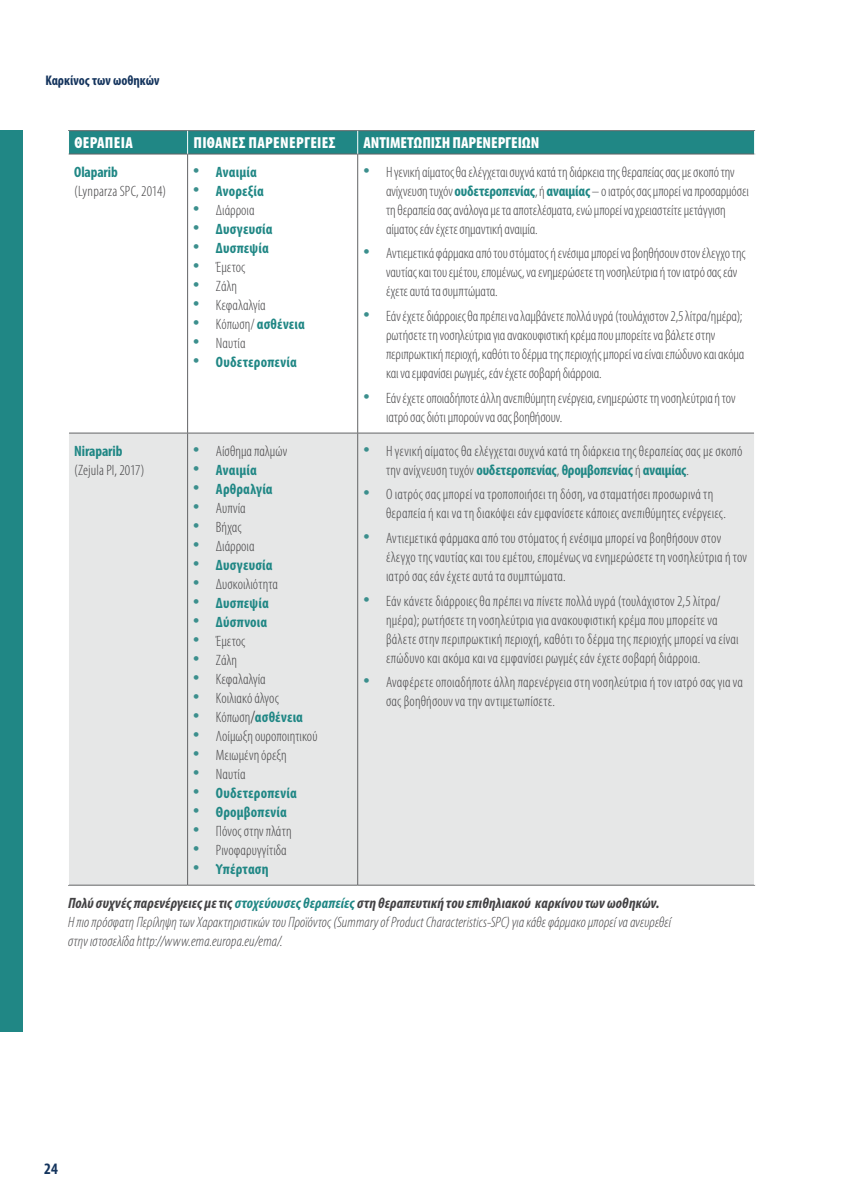
<style>
.page{position:relative;width:842px;height:1191px;background:#fff}
.page>*{position:absolute;margin:0;border:0;box-sizing:border-box;transform-origin:0 0}
.t1{font:900 condensed 16px "Myriad Pro";letter-spacing:.02em;color:#fff}
.t2{font:900 condensed 16px "Myriad Pro";color:#fff}
.t3{font:700 condensed 16px "Myriad Pro";color:#14345d}
.t4{font:300 condensed 15px/19px "Myriad Pro";letter-spacing:.005em;color:#434244}
.t5{font:italic 300 condensed 15px/19px "Myriad Pro";letter-spacing:.01em;color:#434244}
.t6{font:700 condensed 15px "Myriad Pro";letter-spacing:.01em;color:#208785}
.t7{font:700 condensed 14px "Myriad Pro";color:#14345d}
.s1{font-size:26px;color:#3b8f8d}
.s2{font-weight:700;color:#208785}
.s3{font-weight:300;font-size:26px;color:#3b8f8d}
.s4{font-weight:300;color:#434244}
.s5{font-family:"Helvetica LT Std";font-weight:300;color:#434244}
.s6{font-weight:700}
</style>
<div class="page">
<div style="left:0;top:130px;width:23px;height:902px;background:#208785"></div>
<svg style="left:69px;top:155px;width:685px;height:278px"></svg>
<div style="left:69px;top:434px;width:685px;height:451px;background:#e6e7e7"></div>
<hr style="left:187px;top:154px;width:1px;height:279px;background:#636466">
<hr style="left:357px;top:154px;width:1px;height:279px;background:#636466">
<hr style="left:68px;top:130px;width:120px;height:1px;background:#636466">
<hr style="left:188px;top:130px;width:170px;height:1px;background:#636466">
<hr style="left:358px;top:130px;width:397px;height:1px;background:#636466">
<hr style="left:68px;top:154px;width:120px;height:1px;background:#636466">
<hr style="left:188px;top:154px;width:170px;height:1px;background:#636466">
<hr style="left:358px;top:154px;width:397px;height:1px;background:#636466">
<hr style="left:69px;top:433px;width:119px;height:1px;background:#636466">
<hr style="left:188px;top:433px;width:170px;height:1px;background:#636466">
<hr style="left:187px;top:433px;width:1px;height:452px;background:#636466">
<hr style="left:358px;top:433px;width:396px;height:1px;background:#636466">
<hr style="left:357px;top:433px;width:1px;height:452px;background:#636466">
<hr style="left:68px;top:885px;width:120px;height:1px;background:#636466">
<hr style="left:188px;top:885px;width:170px;height:1px;background:#636466">
<hr style="left:358px;top:885px;width:397px;height:1px;background:#636466">
<svg style="left:68px;top:131px;width:687px;height:23px;background:#228684"></svg>
<hr style="left:68px;top:154px;width:1px;height:279px;background:#fff">
<hr style="left:754px;top:154px;width:1px;height:279px;background:#fff">
<p class="t7" style="left:45px;top:72px;width:116px">Καρκίνος των ωοθηκών</p>
<p class="t1" style="left:74px;top:133px;width:60px">ΘΕΡΑΠΕΙΑ</p>
<p class="t1" style="left:193px;top:133px;width:144px">ΠΙΘΑΝΕΣ ΠΑΡΕΝΕΡΓΕΙΕΣ</p>
<p class="t2" style="left:363px;top:133px;width:177px">ΑΝΤΙΜΕΤΩΠΙΣΗ ΠΑΡΕΝΕΡΓΕΙΩΝ</p>
<p class="t6" style="left:74px;top:162px;width:45px">Olaparib</p>
<p class="t4" style="left:74px;top:181px;width:93px">(Lynparza SPC, 2014)</p>
<p class="t4" style="left:386px;top:162px;width:364px;text-indent:-23px"><span class="s1">•</span> Η γενική αίματος θα ελέγχεται συχνά κατά τη διάρκεια της θεραπείας σας με σκοπό την ανίχνευση τυχόν <span class="s2">ουδετεροπενίας</span>, ή <span class="s2">αναιμίας</span> – ο ιατρός σας μπορεί να προσαρμόσει τη θεραπεία σας ανάλογα με τα αποτελέσματα, ενώ μπορεί να χρειαστείτε μετάγγιση αίματος εάν έχετε σημαντική αναιμία.</p>
<p class="t4" style="left:386px;top:244px;width:361px;text-indent:-23px"><span class="s1">•</span> Αντιεμετικά φάρμακα από του στόματος ή ενέσιμα μπορεί να βοηθήσουν στον έλεγχο της ναυτίας και του εμέτου, επομένως, να ενημερώσετε τη νοσηλεύτρια ή τον ιατρό σας εάν έχετε αυτά τα συμπτώματα.</p>
<p class="t4" style="left:386px;top:306px;width:360px;text-indent:-23px"><span class="s1">•</span> Εάν έχετε διάρροιες θα πρέπει να λαμβάνετε πολλά υγρά (τουλάχιστον 2,5 λίτρα/ημέρα); ρωτήσετε τη νοσηλεύτρια για ανακουφιστική κρέμα που μπορείτε να βάλετε στην περιπρωκτική περιοχή, καθότι το δέρμα της περιοχής μπορεί να είναι επώδυνο και ακόμα και να εμφανίσει ρωγμές, εάν έχετε σοβαρή διάρροια.</p>
<p class="t4" style="left:386px;top:388px;width:351px;text-indent:-23px"><span class="s1">•</span> Εάν έχετε οποιαδήποτε άλλη ανεπιθύμητη ενέργεια, ενημερώστε τη νοσηλεύτρια ή τον ιατρό σας διότι μπορούν να σας βοηθήσουν.</p>
<p class="t6" style="left:193px;top:162px;width:65px"><span class="s3">•</span> Αναιμία</p>
<p class="t6" style="left:193px;top:181px;width:72px"><span class="s3">•</span> Ανορεξία</p>
<p class="t4" style="left:193px;top:200px;width:63px"><span class="s1">•</span> Διάρροια</p>
<p class="t6" style="left:193px;top:219px;width:81px"><span class="s3">•</span> Δυσγευσία</p>
<p class="t6" style="left:193px;top:238px;width:77px"><span class="s3">•</span> Δυσπεψία</p>
<p class="t4" style="left:193px;top:257px;width:54px"><span class="s1">•</span> Έμετος</p>
<p class="t4" style="left:193px;top:276px;width:45px"><span class="s1">•</span> Ζάλη</p>
<p class="t4" style="left:193px;top:295px;width:74px"><span class="s1">•</span> Κεφαλαλγία</p>
<p class="t6" style="left:193px;top:314px;width:113px"><span class="s3">•</span> <span class="s4">Κόπωση/</span> ασθένεια</p>
<p class="t4" style="left:193px;top:333px;width:54px"><span class="s1">•</span> Ναυτία</p>
<p class="t6" style="left:193px;top:352px;width:105px"><span class="s3">•</span> Ουδετεροπενία</p>
<p class="t6" style="left:74px;top:441px;width:50px">Niraparib</p>
<p class="t4" style="left:74px;top:460px;width:72px">(Zejula PI, 2017)</p>
<p class="t4" style="left:193px;top:441px;width:95px"><span class="s1">•</span> Αίσθημα παλμών</p>
<p class="t6" style="left:193px;top:460px;width:65px"><span class="s3">•</span> Αναιμία</p>
<p class="t6" style="left:193px;top:479px;width:81px"><span class="s3">•</span> Αρθραλγία</p>
<p class="t4" style="left:193px;top:498px;width:54px"><span class="s1">•</span> Αυπνία</p>
<p class="t4" style="left:193px;top:517px;width:50px"><span class="s1">•</span> Βήχας</p>
<p class="t4" style="left:193px;top:536px;width:63px"><span class="s1">•</span> Διάρροια</p>
<p class="t6" style="left:193px;top:555px;width:81px"><span class="s3">•</span> Δυσγευσία</p>
<p class="t4" style="left:193px;top:574px;width:86px"><span class="s1">•</span> Δυσκοιλιότητα</p>
<p class="t6" style="left:193px;top:593px;width:77px"><span class="s3">•</span> Δυσπεψία</p>
<p class="t6" style="left:193px;top:612px;width:75px"><span class="s3">•</span> Δύσπνοια</p>
<p class="t4" style="left:193px;top:631px;width:54px"><span class="s1">•</span> Έμετος</p>
<p class="t4" style="left:193px;top:650px;width:45px"><span class="s1">•</span> Ζάλη</p>
<p class="t4" style="left:193px;top:669px;width:74px"><span class="s1">•</span> Κεφαλαλγία</p>
<p class="t4" style="left:193px;top:688px;width:87px"><span class="s1">•</span> Κοιλιακό άλγος</p>
<p class="t6" style="left:193px;top:707px;width:111px"><span class="s3">•</span> <span class="s4">Κόπωση</span><span class="s5">/</span>ασθένεια</p>
<p class="t4" style="left:193px;top:726px;width:126px"><span class="s1">•</span> Λοίμωξη ουροποιητικού</p>
<p class="t4" style="left:193px;top:745px;width:95px"><span class="s1">•</span> Μειωμένη όρεξη</p>
<p class="t4" style="left:193px;top:764px;width:54px"><span class="s1">•</span> Ναυτία</p>
<p class="t6" style="left:193px;top:783px;width:105px"><span class="s3">•</span> Ουδετεροπενία</p>
<p class="t6" style="left:193px;top:802px;width:95px"><span class="s3">•</span> Θρομβοπενία</p>
<p class="t4" style="left:193px;top:821px;width:100px"><span class="s1">•</span> Πόνος στην πλάτη</p>
<p class="t4" style="left:193px;top:840px;width:95px"><span class="s1">•</span> Ρινοφαρυγγίτιδα</p>
<p class="t6" style="left:193px;top:859px;width:77px"><span class="s3">•</span> Υπέρταση</p>
<p class="t4" style="left:386px;top:441px;width:358px;text-indent:-23px"><span class="s1">•</span> Η γενική αίματος θα ελέγχεται συχνά κατά τη διάρκεια της θεραπείας σας με σκοπό την ανίχνευση τυχόν <span class="s2">ουδετεροπενίας</span>, <span class="s2">θρομβοπενίας</span> ή <span class="s2">αναιμίας</span>.</p>
<p class="t4" style="left:386px;top:485px;width:341px;text-indent:-23px"><span class="s1">•</span> Ο ιατρός σας μπορεί να τροποποιήσει τη δόση, να σταματήσει προσωρινά τη θεραπεία ή και να τη διακόψει εάν εμφανίσετε κάποιες ανεπιθύμητες ενέργειες.</p>
<p class="t4" style="left:386px;top:528px;width:363px;text-indent:-23px"><span class="s1">•</span> Αντιεμετικά φάρμακα από του στόματος ή ενέσιμα μπορεί να βοηθήσουν στον έλεγχο της ναυτίας και του εμέτου, επομένως να ενημερώσετε τη νοσηλεύτρια ή τον ιατρό σας εάν έχετε αυτά τα συμπτώματα.</p>
<p class="t4" style="left:386px;top:591px;width:354px;text-indent:-23px"><span class="s1">•</span> Εάν κάνετε διάρροιες θα πρέπει να πίνετε πολλά υγρά (τουλάχιστον 2,5 λίτρα/ ημέρα); ρωτήσετε τη νοσηλεύτρια για ανακουφιστική κρέμα που μπορείτε να βάλετε στην περιπρωκτική περιοχή, καθότι το δέρμα της περιοχής μπορεί να είναι επώδυνο και ακόμα και να εμφανίσει ρωγμές εάν έχετε σοβαρή διάρροια.</p>
<p class="t4" style="left:386px;top:673px;width:358px;text-indent:-23px"><span class="s1">•</span> Αναφέρετε οποιαδήποτε άλλη παρενέργεια στη νοσηλεύτρια ή τον ιατρό σας για να σας βοηθήσουν να την αντιμετωπίσετε.</p>
<p class="t5" style="left:68px;top:893px;width:604px"><span class="s6">Πολύ συχνές παρενέργειες με τις</span> <span class="s2">στοχεύουσες θεραπείες</span> <span class="s6">στη θεραπευτική του επιθηλιακού καρκίνου των ωοθηκών.<br></span>Η πιο πρόσφατη Περίληψη των Χαρακτηριστικών του Προϊόντος (Summary of Product Characteristics-SPC) για κάθε φάρμακο μπορεί να ανευρεθεί στην ιστοσελίδα http://www.ema.europa.eu/ema/.</p>
<p class="t3" style="left:44px;top:1159px;width:15px">24</p>
</div>
